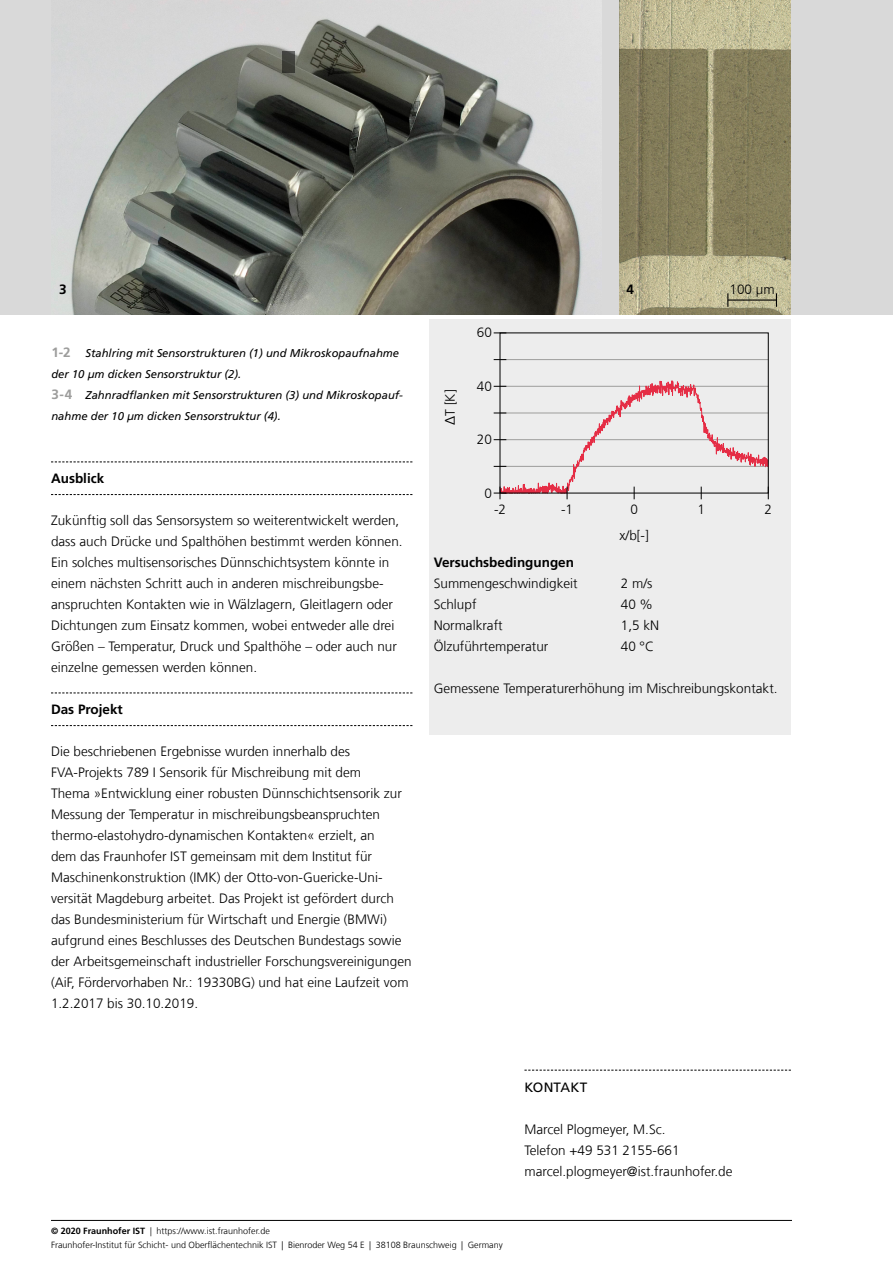
<style>
.page{position:relative;width:893px;height:1263px;background:#fff}
.page>*{position:absolute;margin:0;border:0;box-sizing:border-box;transform-origin:0 0}
.t1{font:300 13.5px/21px "Frutiger LT Com";color:#000}
.t2{font:700 13.5px "Frutiger LT Com";color:#000}
.t3{font:13.5px "Frutiger LT Com";letter-spacing:.015em;color:#000}
.t4{font:italic 11.25px/21px "Frutiger LT Com";color:#000}
.t5{font:300 9px/13.5px "Frutiger LT Com";color:#000}
.s1{font-weight:700;font-style:normal;font-size:13.5px;color:#9d9d9c}
.s2{font-weight:700}
.s3{font-family:"Minion Pro";font-weight:400}
</style>
<div class="page">
<div style="left:0;top:0;width:893px;height:315px;background:#d9d9d9"></div>
<img style="left:71px;top:2px;width:530px;height:313px">
<div style="left:429px;top:319px;width:362px;height:416px;background:#ededed"></div>
<svg style="left:494px;top:332px;width:12px;height:1px"></svg>
<svg style="left:494px;top:345px;width:275px;height:155px"></svg>
<svg style="left:51px;top:461px;width:361px;height:1px"></svg>
<svg style="left:51px;top:494px;width:361px;height:1px"></svg>
<svg style="left:51px;top:692px;width:361px;height:1px"></svg>
<svg style="left:51px;top:725px;width:361px;height:1px"></svg>
<img style="left:619px;top:0;width:172px;height:315px">
<svg style="left:524px;top:1070px;width:267px;height:1px"></svg>
<hr style="left:728px;top:299px;width:48px;height:2px;background:#000">
<svg style="left:727px;top:293px;width:1px;height:14px"></svg>
<svg style="left:776px;top:293px;width:1px;height:14px"></svg>
<hr style="left:51px;top:1220px;width:741px;height:1px;background:#000">
<div style="left:282px;top:51px;width:13px;height:21px;background:#41423c"></div>
<p class="t2" style="left:59px;top:281px;width:9px">3</p>
<p class="t4" style="left:51px;top:342px;width:353px"><span class="s1">1-2</span> Stahlring mit Sensorstrukturen (1) und Mikroskopaufnahme der 10 µm dicken Sensorstruktur (2).<br><span class="s1">3-4</span> Zahnradflanken mit Sensorstrukturen (3) und Mikroskopauf&shy;nahme der 10 µm dicken Sensorstruktur (4).</p>
<p class="t2" style="left:51px;top:470px;width:55px">Ausblick</p>
<p class="t1" style="left:51px;top:510px;width:353px">Zukünftig soll das Sensorsystem so weiterentwickelt werden, dass auch Drücke und Spalthöhen bestimmt werden können.<br>Ein solches multisensorisches Dünnschichtsystem könnte in einem nächsten Schritt auch in anderen mischreibungsbe&shy;anspruchten Kontakten wie in Wälzlagern, Gleitlagern oder Dichtungen zum Einsatz kommen, wobei entweder alle drei Größen – Temperatur, Druck und Spalthöhe – oder auch nur einzelne gemessen werden können.</p>
<p class="t2" style="left:51px;top:701px;width:73px">Das Projekt</p>
<p class="t1" style="left:51px;top:741px;width:362px">Die beschriebenen Ergebnisse wurden innerhalb des FVA-Projekts 789 I Sensorik für Mischreibung mit dem<br>Thema »Entwicklung einer robusten Dünnschichtsensorik zur Messung der Temperatur in mischreibungsbeanspruchten thermo-elastohydro-dynamischen Kontakten« erzielt, an<br>dem das Fraunhofer IST gemeinsam mit dem Institut für Maschinenkonstruktion (IMK) der Otto-von-Guericke-Uni&shy;versität Magdeburg arbeitet. Das Projekt ist gefördert durch das Bundesministerium für Wirtschaft und Energie (BMWi) aufgrund eines Beschlusses des Deutschen Bundestags sowie der Arbeitsgemeinschaft industrieller Forschungsvereinigungen (AiF, Fördervorhaben Nr.: 19330BG) und hat eine Laufzeit vom 1.2.2017 bis 30.10.2019.</p>
<p class="t1" style="left:440px;top:425px;width:37px;rotate:-90deg">∆T [K]</p>
<p class="t1" style="left:477px;top:322px;width:17px">60</p>
<p class="t1" style="left:477px;top:375px;width:17px">40</p>
<p class="t1" style="left:477px;top:429px;width:17px">20</p>
<p class="t1" style="left:484px;top:482px;width:9px">0</p>
<p class="t1" style="left:494px;top:499px;width:14px">-2</p>
<p class="t2" style="left:627px;top:281px;width:9px">4</p>
<p class="t1" style="left:730px;top:278px;width:47px">100 µm</p>
<p class="t1" style="left:561px;top:499px;width:14px">-1</p>
<p class="t1" style="left:630px;top:499px;width:9px">0</p>
<p class="t1" style="left:697px;top:499px;width:9px">1</p>
<p class="t1" style="left:765px;top:499px;width:9px">2</p>
<p class="t1" style="left:620px;top:525px;width:31px">x/b[-]</p>
<p class="t2" style="left:434px;top:554px;width:142px">Versuchsbedingungen</p>
<p class="t1" style="left:434px;top:573px;width:146px">Summengeschwindigkeit</p>
<p class="t1" style="left:621px;top:573px;width:33px">2 m/s</p>
<p class="t1" style="left:434px;top:594px;width:44px">Schlupf</p>
<p class="t1" style="left:621px;top:594px;width:34px">40 %</p>
<p class="t1" style="left:434px;top:615px;width:70px">Normalkraft</p>
<p class="t1" style="left:621px;top:615px;width:40px">1,5 kN</p>
<p class="t1" style="left:434px;top:636px;width:116px">Ölzuführtemperatur</p>
<p class="t1" style="left:621px;top:636px;width:35px">40 °C</p>
<p class="t1" style="left:434px;top:678px;width:345px">Gemessene Temperaturerhöhung im Mischreibungskontakt.</p>
<p class="t3" style="left:524px;top:1079px;width:64px">KONTAKT</p>
<p class="t1" style="left:524px;top:1119px;width:210px">Marcel Plogmeyer, M.Sc.<br>Telefon +49 531 2155-661 marcel.plogmeyer@ist.fraunhofer.de</p>
<p class="t5" style="left:51px;top:1224px;width:453px"><span class="s2">© 2020 Fraunhofer IST</span> <span class="s3">|</span> https://www.ist.fraunhofer.de<br>Fraunhofer-Institut für Schicht- und Oberflächentechnik IST | Bienroder Weg 54 E | 38108 Braunschweig | Germany</p>
</div>
